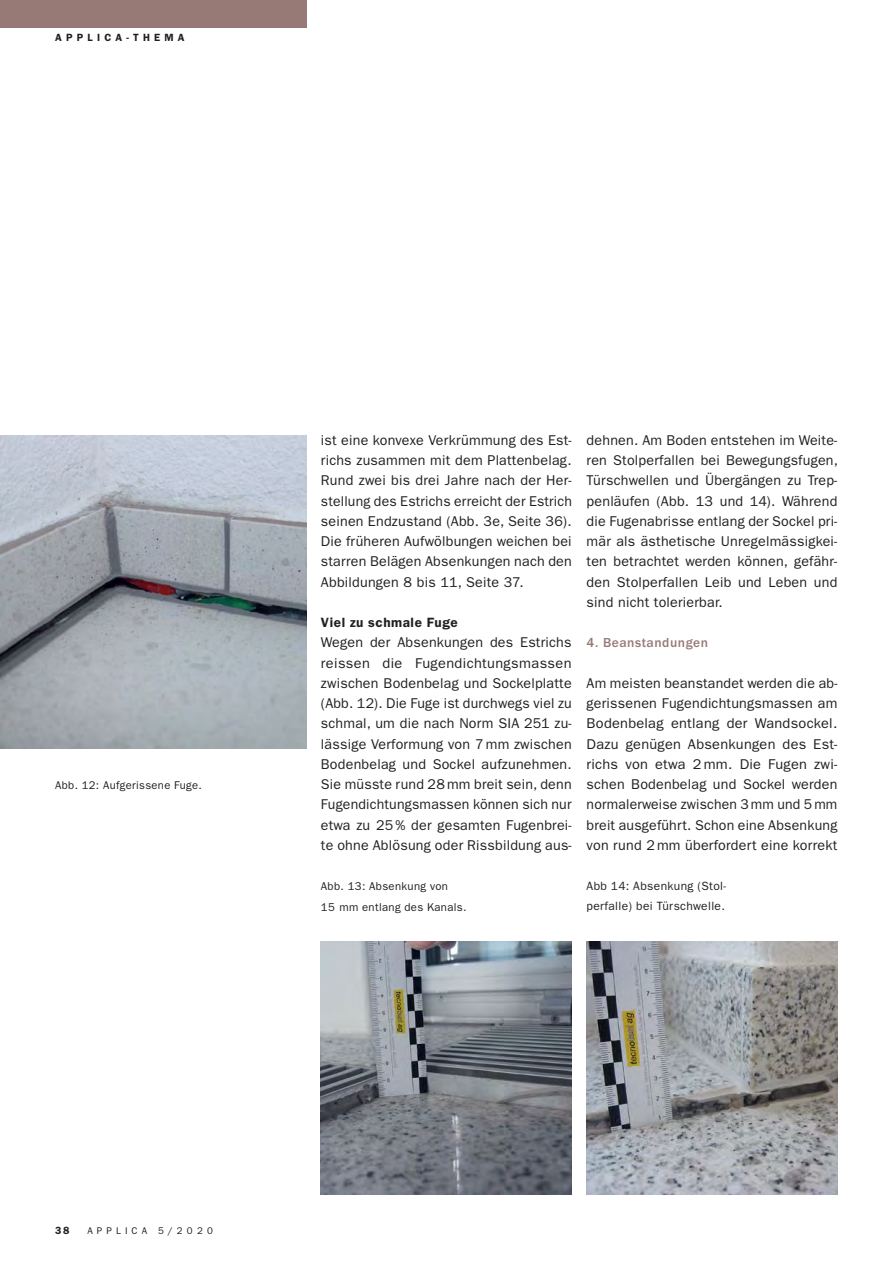
<style>
.page{position:relative;width:893px;height:1263px;background:#fff}
.page>*{position:absolute;margin:0;border:0;box-sizing:border-box;transform-origin:0 0}
.t1{font:14.25px/20.2px "ITC Franklin Gothic Std";letter-spacing:.015em;color:#231f20;text-align:justify}
.t2{font:600 13.5px "ITC Franklin Gothic Std";letter-spacing:.04em;color:#231f20}
.t3{font:500 13.5px "ITC Franklin Gothic Std";letter-spacing:.04em;color:#977976}
.t4{font:12px/20.2px "ITC Franklin Gothic Std";letter-spacing:.03em;color:#231f20}
.t5{font:11.4px/20.4px "ITC Franklin Gothic Std";letter-spacing:.03em;color:#231f20}
.t6{font:11.25px "ITC Franklin Gothic Std";letter-spacing:.03em;color:#231f20}
.t7{font:600 10.5px "ITC Franklin Gothic Std";letter-spacing:.4em;color:#231f20}
.t8{font:9.75px "ITC Franklin Gothic Std";letter-spacing:.42em;color:#231f20}
</style>
<div class="page">
<div style="left:0;top:0;width:306px;height:28px;background:#977976"></div>
<img style="left:321px;top:942px;width:251px;height:253px">
<img style="left:587px;top:942px;width:250px;height:253px">
<img style="left:0;top:436px;width:306px;height:313px">
<p class="t7" style="left:55px;top:34px;width:131px">APPLICA-THEMA</p>
<p class="t6" style="left:55px;top:781px;width:148px">Abb. 12: Aufgerissene Fuge.</p>
<p class="t1" style="left:321px;top:431px;width:252px">ist eine konvexe Verkrümmung des Est&shy;richs zusammen mit dem Plattenbelag.<br>Rund zwei bis drei Jahre nach der Her&shy;stellung des Estrichs erreicht der Estrich seinen Endzustand (Abb. 3e, Seite 36).<br>Die früheren Aufwölbungen weichen bei starren Belägen Absenkungen nach den Abbildungen 8 bis 11, Seite 37.</p>
<p class="t2" style="left:321px;top:617px;width:138px">Viel zu schmale Fuge</p>
<p class="t1" style="left:321px;top:633px;width:252px">Wegen der Absenkungen des Estrichs reissen die Fugendichtungsmassen zwischen Bodenbelag und Sockelplatte (Abb. 12). Die Fuge ist durchwegs viel zu schmal, um die nach Norm SIA 251 zu&shy;lässige Verformung von 7 mm zwischen Bodenbelag und Sockel aufzunehmen.<br>Sie müsste rund 28 mm breit sein, denn Fugendichtungsmassen können sich nur etwa zu 25 % der gesamten Fugenbrei&shy;te ohne Ablösung oder Rissbildung aus-</p>
<p class="t5" style="left:321px;top:877px;width:147px">Abb. 13: Absenkung von<br>15 mm entlang des Kanals.</p>
<p class="t1" style="left:587px;top:431px;width:253px">dehnen. Am Boden entstehen im Weite&shy;ren Stolperfallen bei Bewegungsfugen, Türschwellen und Übergängen zu Trep&shy;penläufen (Abb. 13 und 14). Während die Fugenabrisse entlang der Sockel pri&shy;mär als ästhetische Unregelmässigkei&shy;ten betrachtet werden können, gefähr&shy;den Stolperfallen Leib und Leben und sind nicht tolerierbar.</p>
<p class="t3" style="left:587px;top:638px;width:123px">4. Beanstandungen</p>
<p class="t1" style="left:587px;top:674px;width:252px">Am meisten beanstandet werden die ab&shy;gerissenen Fugendichtungsmassen am Bodenbelag entlang der Wand sockel.<br>Dazu genügen Absenkungen des Est&shy;richs von etwa 2 mm. Die Fugen zwi&shy;schen Bodenbelag und Sockel werden normalerweise zwischen 3 mm und 5 mm breit ausgeführt. Schon eine Absenkung von rund 2 mm überfordert eine korrekt</p>
<p class="t4" style="left:587px;top:877px;width:141px">Abb 14: Absenkung (Stol&shy;perfalle) bei Türschwelle.</p>
<p class="t7" style="left:55px;top:1227px;width:16px">38</p>
<p class="t8" style="left:87px;top:1227px;width:127px">APPLICA 5/2020</p>
</div>
